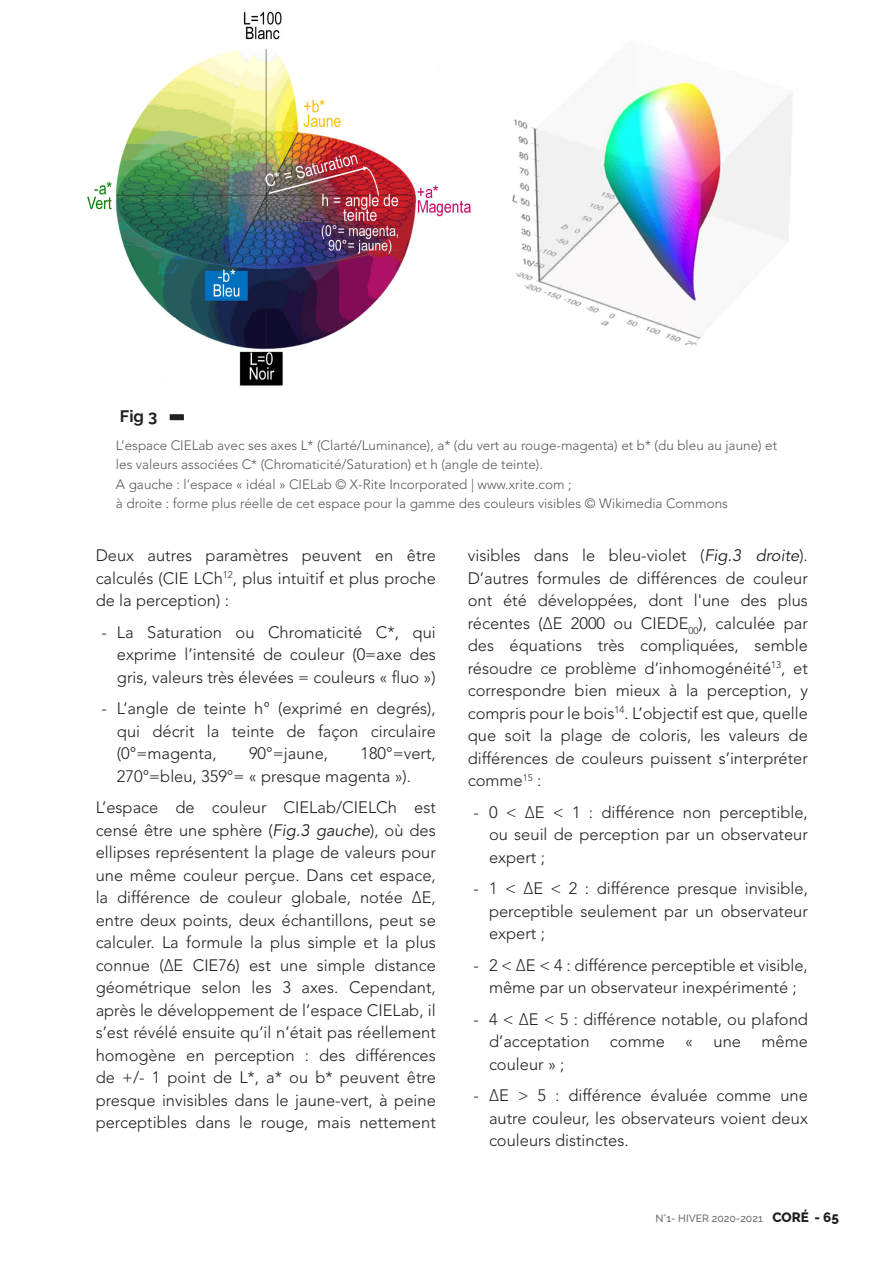
<style>
.page{position:relative;width:893px;height:1263px;background:#fff}
.page>*{position:absolute;margin:0;border:0;box-sizing:border-box;transform-origin:0 0}
.List_Paragraph{font:300 16.5px/22.5px "Avenir LT Std";color:#231f20;text-align:justify}
.t1{font:700 16.5px "Raleway";color:#231f20}
.t2{font:300 13.5px/19.5px "Avenir LT Std";color:#57585a}
.t3{font:500 10.5px "Raleway";color:#6c6d70}
.s1{font-weight:400;font-style:italic}
.s2{font-weight:800;font-size:13.5px;color:#231f20}
</style>
<div class="page">
<img style="left:87px;top:11px;width:705px;height:375px">
<div style="left:173px;top:414px;width:8px;height:6px;background:#231f20"></div>
<p class="t1" style="left:120px;top:407px;width:39px">Fig 3</p>
<p class="t2" style="left:116px;top:435px;width:663px">L’espace CIELab avec ses axes L* (Clarté/Luminance), a* (du vert au rouge-magenta) et b* (du bleu au jaune) et les valeurs associées C* (Chromaticité/Saturation) et h (angle de teinte).<br>A gauche : l’espace « idéal » CIELab © X-Rite Incorporated | www.xrite.com ;<br>à droite : forme plus réelle de cet espace pour la gamme des couleurs visibles © Wikimedia Commons</p>
<p class="List_Paragraph" style="left:96px;top:544px;width:342px">Deux autres paramètres peuvent en être calculés (CIE LCh<sup>12</sup>, plus intuitif et plus proche de la perception) :</p>
<p class="List_Paragraph" style="left:117px;top:621px;width:320px;text-indent:-16px">- La Saturation ou Chromaticité C*, qui exprime l’intensité de couleur (0=axe des gris, valeurs très élevées = couleurs « fluo »)</p>
<p class="List_Paragraph" style="left:117px;top:697px;width:320px;text-indent:-16px">- L’angle de teinte h° (exprimé en degrés), qui décrit la teinte de façon circulaire (0°=magenta,</p>
<p class="List_Paragraph" style="left:117px;top:742px;width:320px;text-indent:243px">180°=vert,<br>270°=bleu, 359°= « presque magenta »).</p>
<p class="List_Paragraph" style="left:96px;top:796px;width:342px">L’espace de couleur CIELab/CIELCh est censé être une sphère (<span class="s1">Fig.3 gauche</span>), où des ellipses représentent la plage de valeurs pour une même couleur perçue. Dans cet espace, la différence de couleur globale, notée ΔE, entre deux points, deux échantillons, peut se calculer. La formule la plus simple et la plus connue (∆E CIE76) est une simple distance géométrique selon les 3 axes. Cependant, après le développement de l’espace CIELab, il s’est révélé ensuite qu’il n’était pas réellement homogène en perception : des différences de +/- 1 point de L*, a* ou b* peuvent être presque invisibles dans le jaune-vert, à peine perceptibles dans le rouge, mais nettement</p>
<p class="List_Paragraph" style="left:249px;top:742px;width:81px">90°=jaune,</p>
<p class="List_Paragraph" style="left:468px;top:544px;width:342px">visibles dans le bleu-violet (<span class="s1">Fig.3 droite</span>).<br>D’autres formules de différences de couleur ont été développées, dont l'une des plus récentes (∆E 2000 ou CIEDE<sub>00</sub>), calculée par des équations très compliquées, semble résoudre ce problème d’inhomogénéité<sup>13</sup>, et correspondre bien mieux à la perception, y compris pour le bois<sup>14</sup>. L’objectif est que, quelle que soit la plage de coloris, les valeurs de différences de couleurs puissent s’interpréter comme<sup>15</sup> :</p>
<p class="List_Paragraph" style="left:489px;top:801px;width:320px;text-indent:-16px">- 0 &lt; ∆E &lt; 1 : différence non perceptible, ou seuil de perception par un observateur expert ;</p>
<p class="List_Paragraph" style="left:489px;top:877px;width:320px;text-indent:-16px">- 1 &lt; ∆E &lt; 2 : différence presque invisible, perceptible seulement par un observateur expert ;</p>
<p class="List_Paragraph" style="left:473px;top:954px;width:336px;text-align:center">- 2 &lt; ∆E &lt; 4 : différence perceptible et visible, même par un observateur inexpérimenté ;</p>
<p class="List_Paragraph" style="left:489px;top:1008px;width:320px;text-indent:-16px">- 4 &lt; ∆E &lt; 5 : différence notable, ou plafond d’acceptation comme « une même couleur » ;</p>
<p class="List_Paragraph" style="left:489px;top:1084px;width:320px;text-indent:-16px">- ∆E &gt; 5 : différence évaluée comme une autre couleur, les observateurs voient deux couleurs distinctes.</p>
<p class="t3" style="left:655px;top:1212px;width:185px">N°1- HIVER 2020-2021 <span class="s2">CORÉ - 65</span></p>
</div>
